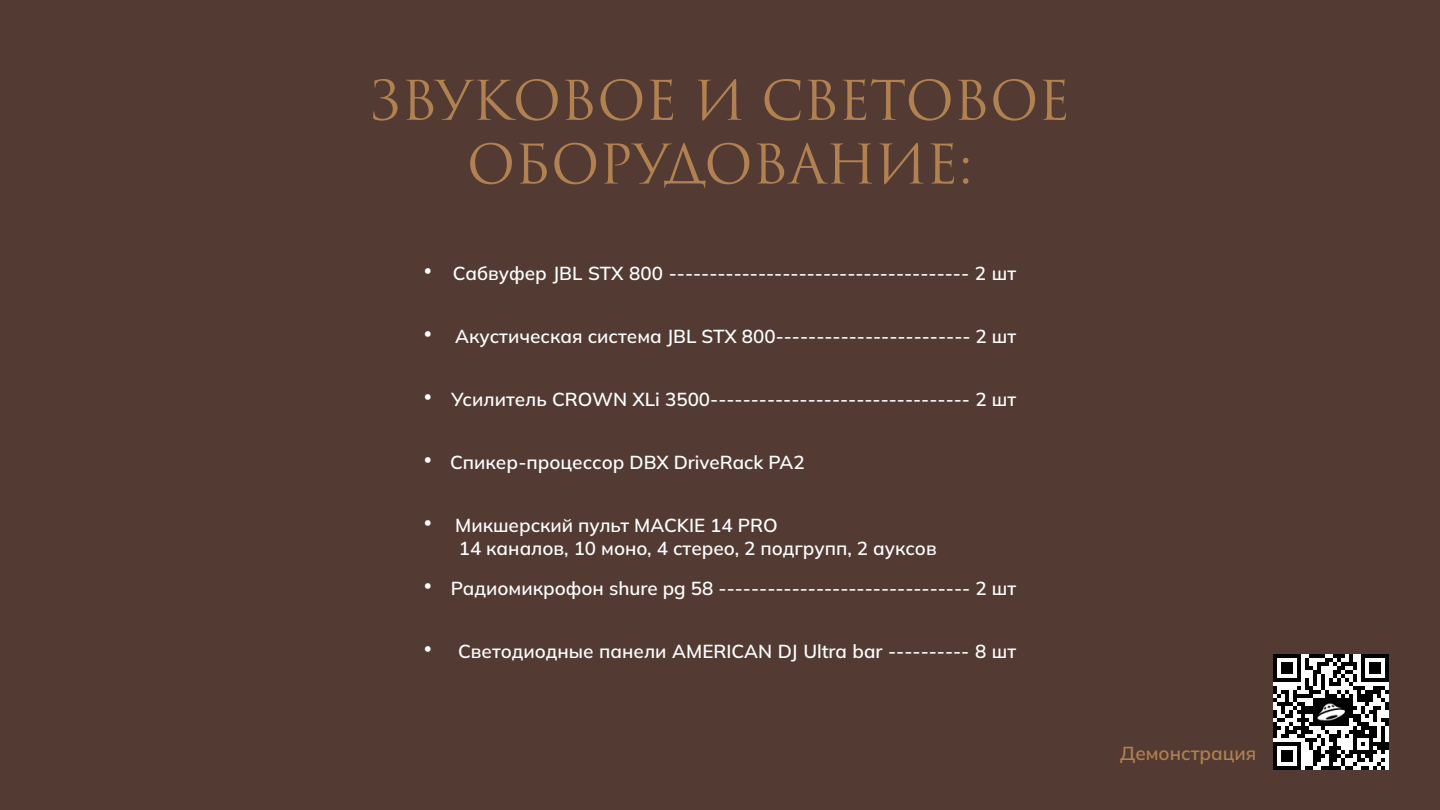
<style>
.page{position:relative;width:1440px;height:810px;background:#533b34}
.page>*{position:absolute;margin:0;border:0;box-sizing:border-box;transform-origin:0 0}
.t1{font:53.1px/63.8px "Trajan Pro 3";letter-spacing:-.015em;color:#b18151;text-align:center}
.t2{font:600 48px "Arno Pro";color:#fff}
.t3{font:200 18.75px/22.5px "Mulish";color:#fff}
.t4{font:200 18.75px "Mulish";color:#b18151}
</style>
<div class="page">
<img style="left:1273px;top:654px;width:116px;height:115px">
<h1 class="t1" style="left:370px;top:71px;width:702px">ЗВУКОВОЕ И СВЕТОВОЕ<br>ОБОРУДОВАНИЕ:</h1>
<h2 class="t2" style="left:424px;top:242px;width:10px">.</h2>
<p class="t3" style="left:453px;top:262px;width:565px">Сабвуфер JBL STX 800 ------------------------------------- 2 шт</p>
<h2 class="t2" style="left:424px;top:305px;width:10px">.</h2>
<p class="t3" style="left:455px;top:325px;width:562px">Акустическая система JBL STX 800------------------------ 2 шт</p>
<h2 class="t2" style="left:424px;top:368px;width:10px">.</h2>
<p class="t3" style="left:451px;top:388px;width:567px">Усилитель CROWN XLi 3500-------------------------------- 2 шт</p>
<h2 class="t2" style="left:424px;top:431px;width:10px">.</h2>
<p class="t3" style="left:450px;top:451px;width:356px">Спикер-процессор DBX DriveRack PA2</p>
<h2 class="t2" style="left:424px;top:494px;width:10px">.</h2>
<p class="t3" style="left:455px;top:514px;width:483px">Микшерский пульт MACKIE 14 PRO<br>14 каналов, 10 моно, 4 стерео, 2 подгрупп, 2 ауксов</p>
<h2 class="t2" style="left:424px;top:557px;width:10px">.</h2>
<p class="t3" style="left:451px;top:577px;width:567px">Радиомикрофон shure pg 58 ------------------------------- 2 шт</p>
<h2 class="t2" style="left:424px;top:620px;width:10px">.</h2>
<p class="t3" style="left:458px;top:640px;width:560px">Светодиодные панели AMERICAN DJ Ultra bar ---------- 8 шт</p>
<p class="t4" style="left:1120px;top:740px;width:138px">Демонстрация</p>
</div>
